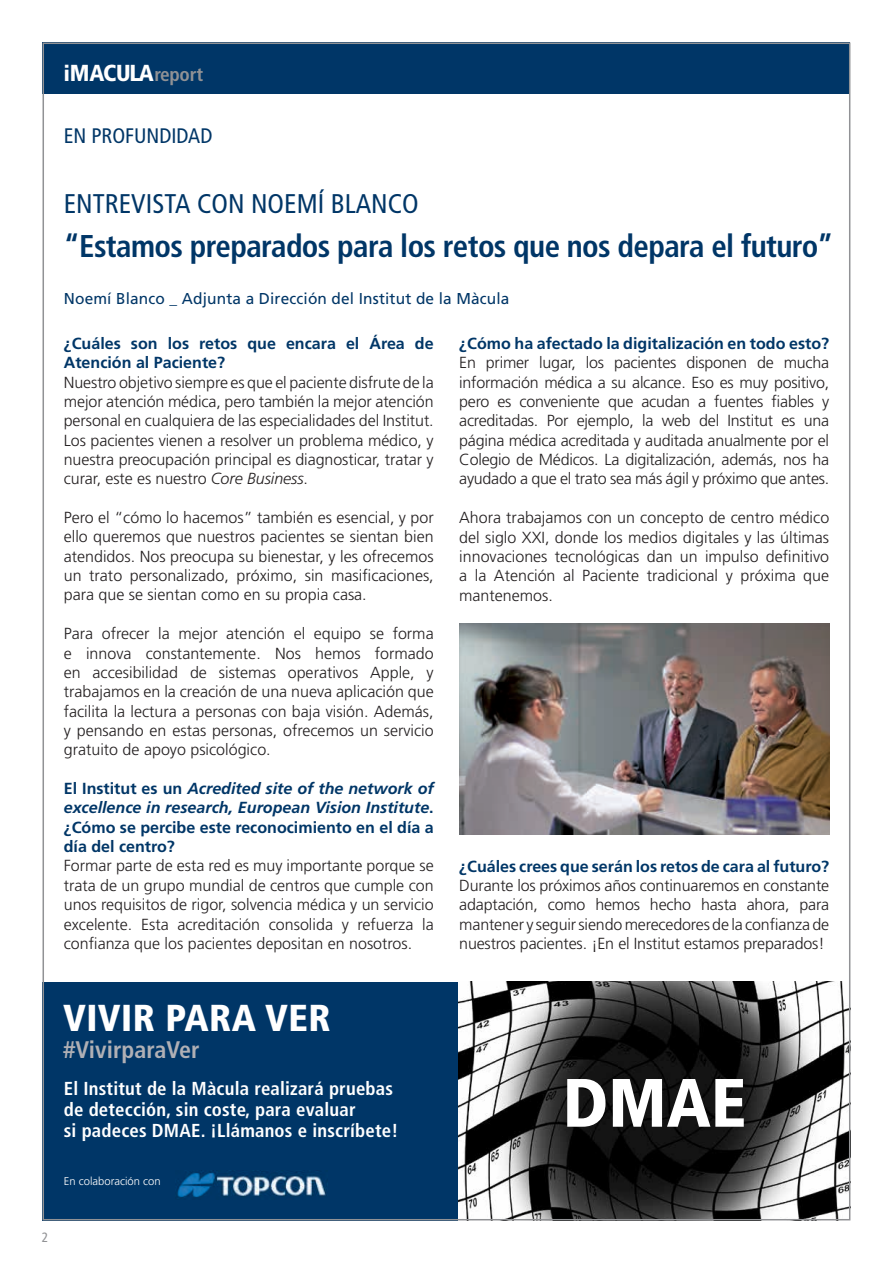
<style>
.page{position:relative;width:893px;height:1263px;background:#fff}
.page>*{position:absolute;margin:0;border:0;box-sizing:border-box;transform-origin:0 0}
.t1{font:900 condensed 68.4px "Frutiger";color:#fff}
.t2{font:700 condensed 45px "Frutiger";color:#fff}
.t3{font:900 condensed 37.5px "Frutiger";letter-spacing:.01em;color:#fff}
.t4{font:700 condensed 31.5px "Frutiger";letter-spacing:-.02em;color:#003667}
.t5{font:condensed 27px "Frutiger";color:#003667}
.t6{font:700 condensed 24px "Frutiger";color:#b0b0b5}
.t7{font:900 condensed 23.1px "Frutiger";letter-spacing:-.04em;color:#fff}
.t8{font:condensed 21px "Frutiger";color:#003667}
.t9{font:700 condensed 18.75px/21px "Frutiger";letter-spacing:.01em;color:#fff}
.t10{font:300 16.05px/19.4px "Frutiger";color:#231f20;text-align:justify}
.t11{font:700 16.05px/19.4px "Frutiger";color:#003667}
.t12{font:italic 700 16.05px/19.4px "Frutiger";color:#003667;text-align:justify}
.t13{font:15.75px "Frutiger";letter-spacing:.01em;color:#003667}
.t14{font:condensed 13.5px "Frutiger";color:#919295}
.t15{font:300 11.25px "Frutiger";color:#fff}
.s1{font-size:21.75px}
.s2{font-weight:700;font-size:19.35px;color:#919295}
.s3{font-style:italic}
.s4{font-style:normal}
</style>
<div class="page">
<div style="left:43px;top:43px;width:807px;height:51px;background:#003667"></div>
<img style="left:459px;top:623px;width:370px;height:212px">
<div style="left:43px;top:982px;width:416px;height:238px;background:#003667"></div>
<img style="left:459px;top:982px;width:388px;height:235px">
<img style="left:177px;top:1171px;width:149px;height:26px">
<h3 class="t7" style="left:64px;top:59px;width:141px"><span class="s1">i</span>MACULA<span class="s2">report</span></h3>
<h3 class="t8" style="left:64px;top:124px;width:150px">EN PROFUNDIDAD</h3>
<h3 class="t5" style="left:64px;top:188px;width:356px">ENTREVISTA CON NOEMÍ BLANCO</h3>
<h3 class="t4" style="left:64px;top:227px;width:771px">“Estamos preparados para los retos que nos depara el futuro”</h3>
<p class="t13" style="left:64px;top:290px;width:447px">Noemí Blanco _ Adjunta a Dirección del Institut de la Màcula</p>
<p class="t11" style="left:64px;top:334px;width:371px">¿Cuáles son los retos que encara el Área de<br>Atención al Paciente?</p>
<p class="t10" style="left:64px;top:373px;width:371px">Nuestro objetivo siempre es que el paciente disfrute de la mejor atención médica, pero también la mejor atención personal en cualquiera de las especialidades del Institut.<br>Los pacientes vienen a resolver un problema médico, y nuestra preocupación principal es diagnosticar, tratar y curar, este es nuestro <span class="s3">Core Business</span>.</p>
<p class="t10" style="left:64px;top:508px;width:371px">Pero el “cómo lo hacemos” también es esencial, y por ello queremos que nuestros pacientes se sientan bien atendidos. Nos preocupa su bienestar, y les ofrecemos un trato personalizado, próximo, sin masificaciones, para que se sientan como en su propia casa.</p>
<p class="t10" style="left:64px;top:624px;width:371px">Para ofrecer la mejor atención el equipo se forma e innova constantemente. Nos hemos formado en accesibilidad de sistemas operativos Apple, y trabajamos en la creación de una nueva aplicación que facilita la lectura a personas con baja visión. Además, y pensando en estas personas, ofrecemos un servicio gratuito de apoyo psicológico.</p>
<p class="t12" style="left:64px;top:779px;width:371px"><span class="s4">El Institut es un</span> Acredited site of the network of excellence in research, European Vision Institute<span class="s4">. ¿Cómo se percibe este reconocimiento en el día a día del centro?</span></p>
<p class="t10" style="left:64px;top:856px;width:371px">Formar parte de esta red es muy importante porque se trata de un grupo mundial de centros que cumple con unos requisitos de rigor, solvencia médica y un servicio excelente. Esta acreditación consolida y refuerza la confianza que los pacientes depositan en nosotros.</p>
<p class="t11" style="left:459px;top:334px;width:371px">¿Cómo ha afectado la digitalización en todo esto?</p>
<p class="t10" style="left:459px;top:353px;width:371px">En primer lugar, los pacientes disponen de mucha información médica a su alcance. Eso es muy positivo, pero es conveniente que acudan a fuentes fiables y acreditadas. Por ejemplo, la web del Institut es una página médica acreditada y auditada anualmente por el Colegio de Médicos. La digitalización, además, nos ha ayudado a que el trato sea más ágil y próximo que antes.</p>
<p class="t10" style="left:459px;top:508px;width:371px">Ahora trabajamos con un concepto de centro médico del siglo XXI, donde los medios digitales y las últimas innovaciones tecnológicas dan un impulso definitivo a la Atención al Paciente tradicional y próxima que mantenemos.</p>
<p class="t11" style="left:459px;top:856px;width:371px">¿Cuáles crees que serán los retos de cara al futuro?</p>
<p class="t10" style="left:459px;top:876px;width:371px">Durante los próximos años continuaremos en constante adaptación, como hemos hecho hasta ahora, para mantener y seguir siendo merecedores de la confianza de nuestros pacientes. ¡En el Institut estamos preparados!</p>
<h3 class="t3" style="left:63px;top:995px;width:269px">VIVIR PARA VER</h3>
<h3 class="t6" style="left:63px;top:1035px;width:138px">#VivirparaVer</h3>
<p class="t9" style="left:64px;top:1078px;width:336px">El Institut de la Màcula realizará pruebas de detección, sin coste, para evaluar<br>si padeces DMAE. ¡Llámanos e inscríbete!</p>
<h1 class="t1" style="left:563px;top:1062px;width:185px">DMAE</h1>
<h2 class="t2" style="left:532px;top:1084px;width:206px">D’ASSAIGS</h2>
<p class="t15" style="left:64px;top:1175px;width:98px">En colaboración con</p>
<p class="t14" style="left:42px;top:1229px;width:8px">2</p>
</div>
